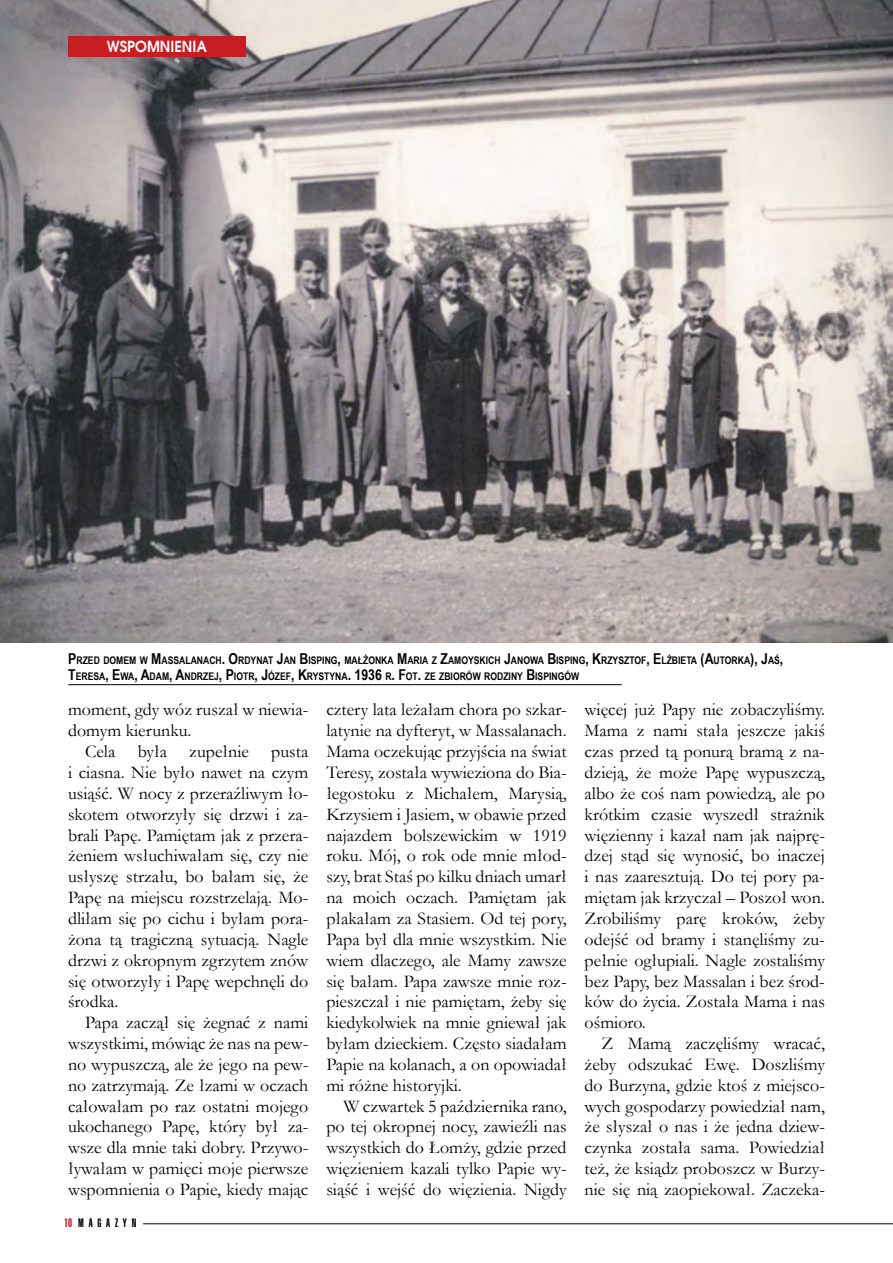
<style>
.page{position:relative;width:893px;height:1263px;background:#fff}
.page>*{position:absolute;margin:0;border:0;box-sizing:border-box;transform-origin:0 0}
.t1{font:18px/20.9px "Garamond";color:#000;text-align:justify}
.t2{font:700 15px "PL Avalon";color:#fff;scale:.95 1}
.t3{font:12px "Helios Ultra Compressed";letter-spacing:.4em;color:#000}
.t4{font:700 10.5px/16.5px "Arial Narrow";color:#000}
.s1{font-size:15px}
.s2{color:#ba141a}
</style>
<div class="page">
<hr style="left:143px;top:1223px;width:750px;height:1px;background:#000">
<img style="left:0;top:0;width:893px;height:642px">
<div style="left:68px;top:36px;width:177px;height:21px;background:#c61d23"></div>
<hr style="left:68px;top:684px;width:554px;height:1px;background:#000">
<p class="t2" style="left:68px;top:38px;width:148px">PAMIĘĆWSPOMNIENIA</p>
<p class="t4" style="left:68px;top:651px;width:717px"><span class="s1">P</span>RZED DOMEM W <span class="s1">M</span>ASSALANACH<span class="s1">. O</span>RDYNAT <span class="s1">J</span>AN <span class="s1">B</span>ISPI NG<span class="s1">,</span> MAŁŻONKA <span class="s1">M</span>ARIA Z <span class="s1">Z</span>AMOYSKICH <span class="s1">J</span>ANOWA <span class="s1">B</span>ISPI NG<span class="s1">, K</span>RZYSZTOF<span class="s1">, E</span>LŻBIETA <span class="s1">(A</span>UTORKA<span class="s1">), J</span>AŚ<span class="s1">,<br>T</span>ERESA<span class="s1">, E</span>WA<span class="s1">, A</span>DAM<span class="s1">, A</span>NDRZEJ<span class="s1">, P</span>IOTR<span class="s1">, J</span>ÓZEF<span class="s1">, K</span>RYSTYNA<span class="s1">. 1936</span> R<span class="s1">. F</span>OT<span class="s1">.</span> ZE ZBIORÓW RODZINY <span class="s1">B</span>ISPI NGÓW</p>
<p class="t1" style="left:68px;top:699px;width:242px">moment, gdy wóz ruszał w niewia&shy;domym kierunku.</p>
<p class="t1" style="left:68px;top:741px;width:242px;text-indent:17px">Cela była zupełnie pusta i ciasna. Nie było nawet na czym usiąść. W nocy z przeraźliwym ło&shy;skotem otworzyły się drzwi i za&shy;brali Papę. Pamiętam jak z przera&shy;żeniem wsłuchiwałam się, czy nie usłyszę strzału, bo bałam się, że Papę na miejscu rozstrzelają. Mo&shy;dliłam się po cichu i byłam pora&shy;żona tą tragiczną sytuacją. Nagle drzwi z okropnym zgrzytem znów się otworzyły i Papę wepchnęli do środka.</p>
<p class="t1" style="left:68px;top:1012px;width:242px;text-indent:17px">Papa zaczął się żegnać z nami wszystkimi, mówiąc że nas na pew&shy;no wypuszczą, ale że jego na pew&shy;no zatrzymają. Ze łzami w oczach całowałam po raz ostatni mojego ukochanego Papę, który był za&shy;wsze dla mnie taki dobry. Przywo&shy;ływałam w pamięci moje pierwsze wspomnienia o Papie, kiedy mając</p>
<p class="t3" style="left:64px;top:1216px;width:74px"><span class="s2">10</span> MAGAZYN</p>
<p class="t1" style="left:326px;top:699px;width:242px">cztery lata leżałam chora po szkar&shy;latynie na dyfteryt, w Massalanach.<br>Mama oczekując przyjścia na świat Teresy, została wywieziona do Bia&shy;łegostoku z Michałem, Marysią, Krzysiem i Jasiem, w obawie przed najazdem bolszewickim w 1919 roku. Mój, o rok ode mnie młod&shy;szy, brat Staś po kilku dniach umarł na moich oczach. Pamiętam jak płakałam za Stasiem. Od tej pory, Papa był dla mnie wszystkim. Nie wiem dlaczego, ale Mamy zawsze się bałam. Papa zawsze mnie roz&shy;pieszczał i nie pamiętam, żeby się kiedykolwiek na mnie gniewał jak byłam dzieckiem. Często siadałam Papie na kolanach, a on opowiadał mi różne historyjki.</p>
<p class="t1" style="left:326px;top:1095px;width:242px;text-indent:17px">W czwartek 5 października rano, po tej okropnej nocy, zawieźli nas wszystkich do Łomży, gdzie przed więzieniem kazali tylko Papie wy&shy;siąść i wejść do więzienia. Nigdy</p>
<p class="t1" style="left:585px;top:699px;width:242px">więcej już Papy nie zobaczyliśmy.<br>Mama z nami stała jeszcze jakiś czas przed tą ponurą bramą z na&shy;dzieją, że może Papę wypuszczą, albo że coś nam powiedzą, ale po krótkim czasie wyszedł strażnik więzienny i kazał nam jak najprę&shy;dzej stąd się wynosić, bo inaczej i nas zaaresztują. Do tej pory pa&shy;miętam jak krzyczał – Poszoł won.<br>Zrobiliśmy parę kroków, żeby odejść od bramy i stanęliśmy zu&shy;pełnie ogłupiali. Nagle zostaliśmy bez Papy, bez Massalan i bez środ&shy;ków do życia. Została Mama i nas ośmioro.</p>
<p class="t1" style="left:585px;top:1032px;width:242px;text-indent:17px">Z Mamą zaczęliśmy wracać, żeby odszukać Ewę. Doszliśmy do Burzyna, gdzie ktoś z miejsco&shy;wych gospodarzy powiedział nam, że słyszał o nas i że jedna dziew&shy;czynka została sama. Powiedział też, że ksiądz proboszcz w Burzy&shy;nie się nią zaopiekował. Zaczeka-</p>
</div>
